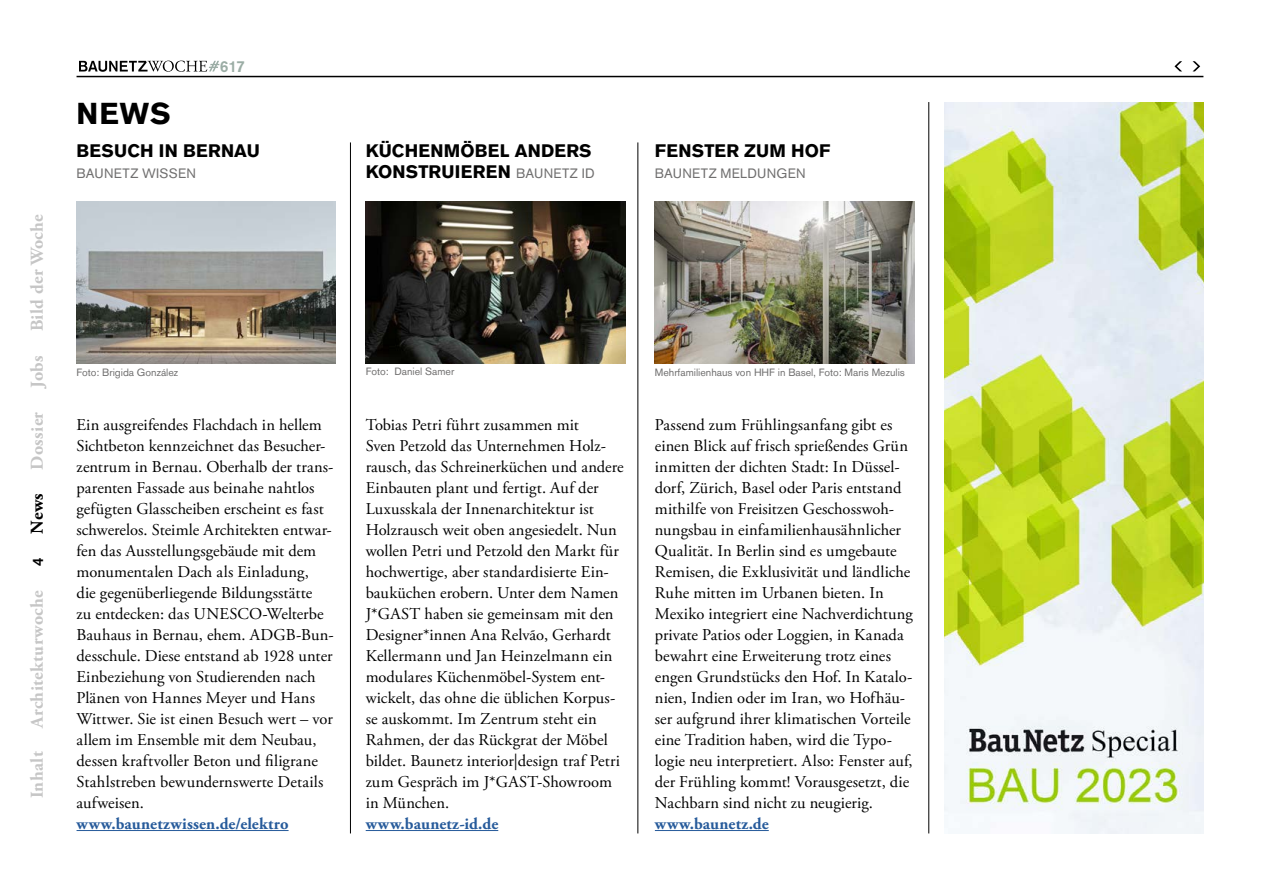
<style>
.page{position:relative;width:1263px;height:893px;background:#fff}
.page>*{position:absolute;margin:0;border:0;box-sizing:border-box;transform-origin:0 0}
.t1{font:700 30px "Akzidenz Grotesk BQ";color:#000}
.t2{font:700 18px/21px "Akzidenz Grotesk BQ";letter-spacing:.01em;color:#000}
.t3{font:700 18px "Adobe Garamond Pro";letter-spacing:.02em;color:#c6c6c6}
.t4{font:700 18px "Adobe Garamond Pro";color:#000}
.t5{font:16.5px/21px "Adobe Garamond Pro";letter-spacing:.005em;color:#000}
.t6{font:700 16.5px "Adobe Garamond Pro";letter-spacing:.01em;color:#275b9b}
.t7{font:500 15.75px "Akzidenz Grotesk BQ";color:#9bada5}
.t8{font:500 15px "Akzidenz Grotesk BQ";color:#000}
.t9{font:13.5px "Akzidenz Grotesk BQ";letter-spacing:.02em;color:#706f6f}
.t10{font:10.5px "Akzidenz Grotesk BQ";color:#706f6f}
.s1{font-weight:400;font-size:13.5px;color:#706f6f}
</style>
<div class="page">
<hr style="left:77px;top:76px;width:1126px;height:1px;background:#000">
<svg style="left:1192px;top:61px;width:8px;height:10px"></svg>
<svg style="left:1174px;top:61px;width:8px;height:10px"></svg>
<hr style="left:350px;top:142px;width:1px;height:691px;background:#000">
<hr style="left:637px;top:142px;width:1px;height:691px;background:#000">
<hr style="left:77px;top:830px;width:212px;height:1px;background:#275b9b">
<hr style="left:366px;top:830px;width:132px;height:1px;background:#275b9b">
<img style="left:366px;top:202px;width:259px;height:162px">
<img style="left:655px;top:202px;width:259px;height:162px">
<hr style="left:655px;top:830px;width:114px;height:1px;background:#275b9b">
<img style="left:77px;top:202px;width:259px;height:161px">
<hr style="left:928px;top:102px;width:1px;height:731px;background:#000">
<img style="left:944px;top:102px;width:259px;height:731px">
<svg style="left:79px;top:61px;width:140px;height:11px"></svg>
<p class="t3" style="left:27px;top:331px;width:119px;rotate:-90deg">Bild der Woche</p>
<p class="t3" style="left:27px;top:388px;width:34px;rotate:-90deg">Jobs</p>
<p class="t3" style="left:27px;top:470px;width:59px;rotate:-90deg">Dossier</p>
<p class="t4" style="left:27px;top:534px;width:42px;rotate:-90deg">News</p>
<p class="t8" style="left:29px;top:566px;width:10px;rotate:-90deg">4</p>
<p class="t3" style="left:27px;top:728px;width:139px;rotate:-90deg">Architekturwoche</p>
<p class="t3" style="left:27px;top:798px;width:49px;rotate:-90deg">Inhalt</p>
<h1 class="t1" style="left:77px;top:96px;width:96px">NEWS</h1>
<p class="t7" style="left:220px;top:56px;width:27px">617</p>
<p class="t2" style="left:77px;top:140px;width:185px">BESUCH IN BERNAU</p>
<p class="t9" style="left:77px;top:165px;width:121px">BAUNETZ WISSEN</p>
<p class="t2" style="left:366px;top:140px;width:230px">KÜCHENMÖBEL ANDERS<br>KONSTRUIEREN <span class="s1">BAUNETZ ID</span></p>
<p class="t10" style="left:76px;top:366px;width:103px">Foto: Brigida González</p>
<p class="t10" style="left:366px;top:365px;width:90px">Foto: Daniel Samer</p>
<p class="t5" style="left:366px;top:415px;width:259px">Tobias Petri führt zusammen mit<br>Sven Petzold das Unternehmen Holz&shy;rausch, das Schreinerküchen und andere Einbauten plant und fertigt. Auf der Luxusskala der Innenarchitektur ist Holzrausch weit oben angesiedelt. Nun wollen Petri und Petzold den Markt für hochwertige, aber standardisierte Ein&shy;bauküchen erobern. Unter dem Namen J*GAST haben sie gemeinsam mit den Designer*innen Ana Relvão, Gerhardt Kellermann und Jan Heinzelmann ein modulares Küchenmöbel-System ent&shy;wickelt, das ohne die üblichen Korpus&shy;se auskommt. Im Zentrum steht ein Rahmen, der das Rückgrat der Möbel bildet. Baunetz interior|design traf Petri zum Gespräch im J*GAST-Showroom in München.</p>
<p class="t6" style="left:366px;top:814px;width:134px">www.baunetz-id.de</p>
<p class="t5" style="left:77px;top:415px;width:259px">Ein ausgreifendes Flachdach in hellem Sichtbeton kennzeichnet das Besucher&shy;zentrum in Bernau. Oberhalb der trans&shy;parenten Fassade aus beinahe nahtlos gefügten Glasscheiben erscheint es fast schwerelos. Steimle Architekten entwar&shy;fen das Ausstellungsgebäude mit dem monumentalen Dach als Einladung,<br>die gegenüberliegende Bildungsstätte<br>zu entdecken: das UNESCO-Welterbe Bauhaus in Bernau, ehem. ADGB-Bun&shy;desschule. Diese entstand ab 1928 unter Einbeziehung von Studierenden nach Plänen von Hannes Meyer und Hans Wittwer. Sie ist einen Besuch wert – vor allem im Ensemble mit dem Neubau, dessen kraftvoller Beton und filigrane Stahlstreben bewundernswerte Details aufweisen.</p>
<p class="t6" style="left:77px;top:814px;width:214px">www.baunetzwissen.de/elektro</p>
<p class="t2" style="left:655px;top:140px;width:177px">FENSTER ZUM HOF</p>
<p class="t9" style="left:655px;top:165px;width:152px">BAUNETZ MELDUNGEN</p>
<p class="t10" style="left:655px;top:366px;width:252px">Mehrfamilienhaus von HHF in Basel, Foto: Maris Mezulis</p>
<p class="t5" style="left:655px;top:415px;width:260px">Passend zum Frühlingsanfang gibt es einen Blick auf frisch sprießendes Grün inmitten der dichten Stadt: In Düssel&shy;dorf, Zürich, Basel oder Paris entstand mithilfe von Freisitzen Geschosswoh&shy;nungsbau in einfamilienhausähnlicher Qualität. In Berlin sind es umgebaute Remisen, die Exklusivität und ländliche Ruhe mitten im Urbanen bieten. In Mexiko integriert eine Nachverdichtung private Patios oder Loggien, in Kanada bewahrt eine Erweiterung trotz eines engen Grundstücks den Hof. In Katalo&shy;nien, Indien oder im Iran, wo Hofhäu&shy;ser aufgrund ihrer klimatischen Vorteile eine Tradition haben, wird die Typo&shy;logie neu interpretiert. Also: Fenster auf, der Frühling kommt! Vorausgesetzt, die Nachbarn sind nicht zu neugierig.</p>
<p class="t6" style="left:655px;top:814px;width:115px">www.baunetz.de</p>
</div>
